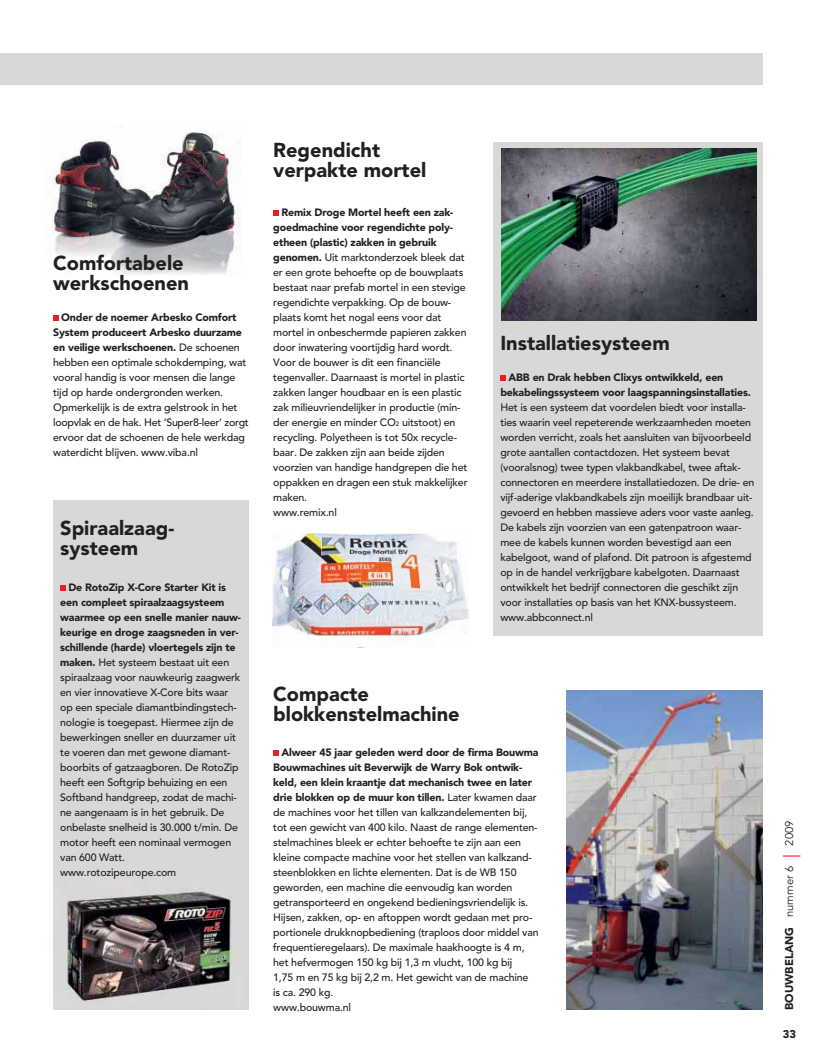
<style>
.page{position:relative;width:815px;height:1063px;background:#fff}
.page>*{position:absolute;margin:0;border:0;box-sizing:border-box;transform-origin:0 0}
.t1{font:900 20px/20px "Avenir";color:#231f20}
.t2{font:11.25px "Avenir";color:#231f20}
.t3{font:900 11.25px "Avenir";color:#231f20}
.t4{font:500 10.62px/15px "Avenir";letter-spacing:-.015em;color:#231f20}
.s1{font-weight:900}
.s2{font-size:6.38px}
.s3{font-weight:900;font-size:17.5px;color:#ed1c24}
</style>
<div class="page">
<img style="left:52px;top:132px;width:188px;height:143px">
<div style="left:53px;top:501px;width:196px;height:509px;background:#d8d8d7"></div>
<div style="left:494px;top:142px;width:269px;height:494px;background:#d8d8d7"></div>
<div style="left:0;top:53px;width:763px;height:32px;background:#d8d8d7"></div>
<svg style="left:60px;top:585px;width:6px;height:6px"></svg>
<svg style="left:273px;top:750px;width:6px;height:6px"></svg>
<img style="left:67px;top:891px;width:167px;height:113px">
<img style="left:272px;top:533px;width:197px;height:115px">
<img style="left:567px;top:691px;width:196px;height:319px">
<svg style="left:273px;top:210px;width:6px;height:6px"></svg>
<svg style="left:53px;top:315px;width:5px;height:6px"></svg>
<svg style="left:500px;top:375px;width:6px;height:6px"></svg>
<img style="left:501px;top:149px;width:255px;height:172px">
<p class="t1" style="left:53px;top:254px;width:137px">Comfortabele werkschoenen</p>
<p class="t4" style="left:53px;top:311px;width:197px;text-indent:8px"><span class="s1">Onder de noemer Arbesko Comfort System produceert Arbesko duurzame en veilige werkschoenen.</span> De schoenen hebben een optimale schokdemping, wat vooral handig is voor mensen die lange tijd op harde ondergronden werken.<br>Opmerkelijk is de extra gelstrook in het loopvlak en de hak. Het ‘Super8-leer’ zorgt ervoor dat de schoenen de hele werkdag waterdicht blijven. www.viba.nl</p>
<p class="t1" style="left:60px;top:519px;width:116px">Spiraalzaag&shy;systeem</p>
<p class="t4" style="left:60px;top:581px;width:182px;text-indent:8px"><span class="s1">De RotoZip X-Core Starter Kit is een compleet spiraalzaagsysteem waarmee op een snelle manier nauw&shy;keurige en droge zaagsneden in ver&shy;schillende (harde) vloertegels zijn te maken.</span> Het systeem bestaat uit een spiraalzaag voor nauwkeurig zaagwerk en vier innovatieve X-Core bits waar op een speciale diamantbindingstech&shy;nologie is toegepast. Hiermee zijn de bewerkingen sneller en duurzamer uit te voeren dan met gewone diamant&shy;boorbits of gatzaagboren. De RotoZip heeft een Softgrip behuizing en een Softband handgreep, zodat de machi&shy;ne aangenaam is in het gebruik. De onbelaste snelheid is 30.000 t/min. De motor heeft een nominaal vermogen van 600 Watt. www.rotozipeurope.com</p>
<p class="t1" style="left:273px;top:142px;width:155px">Regendicht verpakte mortel</p>
<p class="t4" style="left:273px;top:206px;width:196px;text-indent:8px"><span class="s1">Remix Droge Mortel heeft een zak&shy;goedmachine voor regendichte poly&shy;etheen (plastic) zakken in gebruik genomen.</span> Uit marktonderzoek bleek dat er een grote behoefte op de bouwplaats bestaat naar prefab mortel in een stevige regendichte verpakking. Op de bouw&shy;plaats komt het nogal eens voor dat mortel in onbeschermde papieren zakken door inwatering voortijdig hard wordt.<br>Voor de bouwer is dit een financiële tegenvaller. Daarnaast is mortel in plastic zakken langer houdbaar en is een plastic zak milieuvriendelijker in productie (min&shy;der energie en minder CO<span class="s2">2</span> uitstoot) en recycling. Polyetheen is tot 50x recycle&shy;baar. De zakken zijn aan beide zijden voorzien van handige handgrepen die het oppakken en dragen een stuk makkelijker maken.<br>www.remix.nl</p>
<p class="t1" style="left:500px;top:334px;width:171px">Installatiesysteem</p>
<p class="t4" style="left:500px;top:371px;width:255px;text-indent:8px"><span class="s1">ABB en Drak hebben Clixys ontwikkeld, een bekabelingssysteem voor laagspanningsinstallaties.<br></span>Het is een systeem dat voordelen biedt voor installa&shy;ties waarin veel repeterende werkzaamheden moeten worden verricht, zoals het aansluiten van bijvoorbeeld grote aantallen contactdozen. Het systeem bevat (vooralsnog) twee typen vlakbandkabel, twee aftak&shy;connectoren en meerdere installatiedozen. De drie- en vijf-aderige vlakbandkabels zijn moeilijk brandbaar uit&shy;gevoerd en hebben massieve aders voor vaste aanleg.<br>De kabels zijn voorzien van een gatenpatroon waar&shy;mee de kabels kunnen worden bevestigd aan een kabelgoot, wand of plafond. Dit patroon is afgestemd op in de handel verkrijgbare kabelgoten. Daarnaast ontwikkelt het bedrijf connectoren die geschikt zijn voor installaties op basis van het KNX-bussysteem. www.abbconnect.nl</p>
<p class="t1" style="left:273px;top:685px;width:188px">Compacte blokkenstelmachine</p>
<p class="t4" style="left:273px;top:746px;width:267px;text-indent:8px"><span class="s1">Alweer 45 jaar geleden werd door de firma Bouwma Bouwmachines uit Beverwijk de Warry Bok ontwik&shy;keld, een klein kraantje dat mechanisch twee en later drie blokken op de muur kon tillen.</span> Later kwamen daar de machines voor het tillen van kalkzandelementen bij, tot een gewicht van 400 kilo. Naast de range elementen&shy;stelmachines bleek er echter behoefte te zijn aan een kleine compacte machine voor het stellen van kalkzand&shy;steenblokken en lichte elementen. Dat is de WB 150 geworden, een machine die eenvoudig kan worden getransporteerd en ongekend bedieningsvriendelijk is.<br>Hijsen, zakken, op- en aftoppen wordt gedaan met pro&shy;portionele drukknopbediening (traploos door middel van frequentieregelaars). De maximale haakhoogte is 4 m, het hefvermogen 150 kg bij 1,3 m vlucht, 100 kg bij<br>1,75 m en 75 kg bij 2,2 m. Het gewicht van de machine<br>is ca. 290 kg.<br>www.bouwma.nl</p>
<p class="t2" style="left:785px;top:1010px;width:191px;rotate:-90deg"><span class="s1">BOUWBELANG</span> nummer 6 <span class="s3">|</span> 2009</p>
<p class="t3" style="left:783px;top:1029px;width:15px">33</p>
</div>
